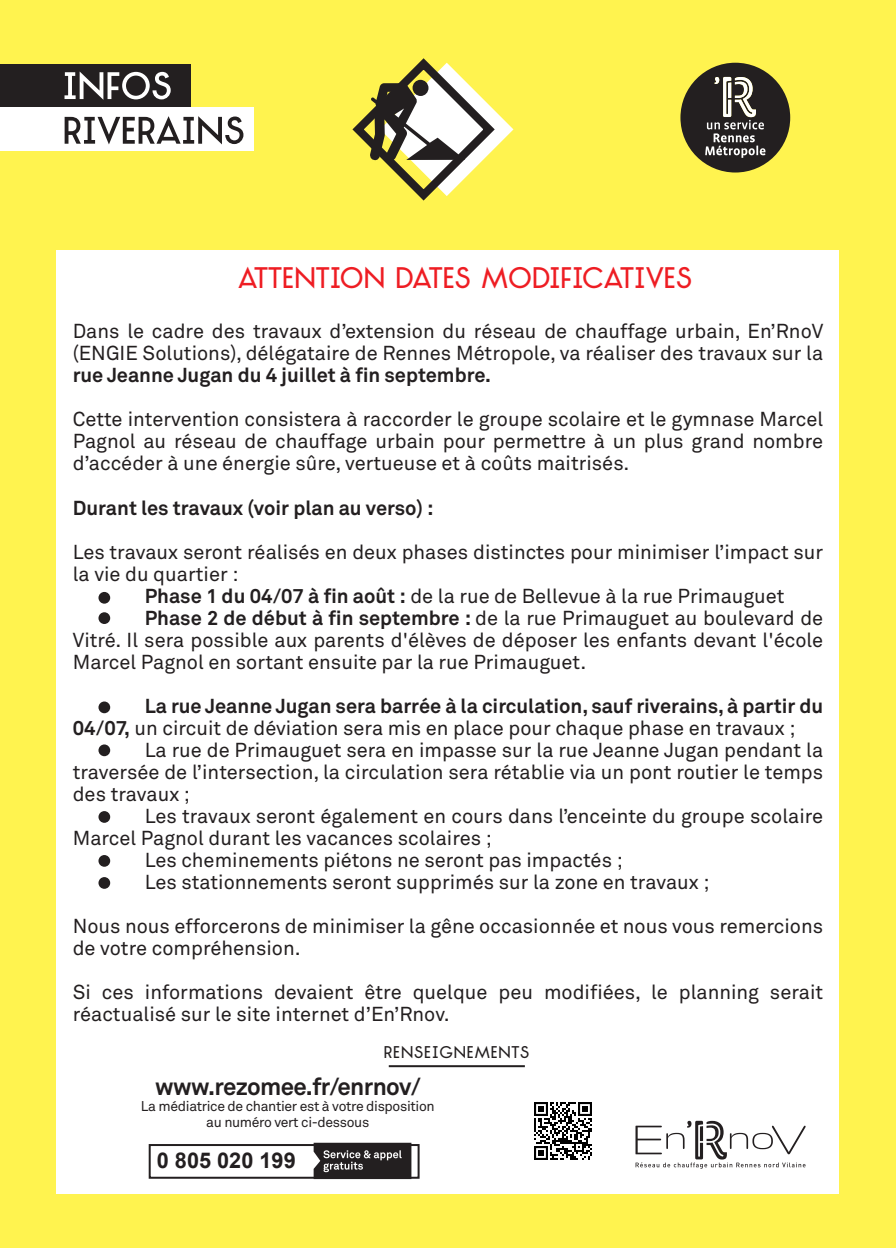
<style>
.page{position:relative;width:896px;height:1248px;background:#fff}
.page>*{position:absolute;margin:0;border:0;box-sizing:border-box;transform-origin:0 0}
.t1{font:28px "TJ Evolette A";color:#ee1d23}
.t2{font:700 24px "Akkurat";letter-spacing:-.025em;color:#231f20}
.t3{font:700 21.8px "Arial";color:#231f20}
.t4{font:20px/22px "Akkurat";color:#231f20}
.t5{font:700 20px/22px "Akkurat";color:#231f20}
.t6{font:16px "TJ Evolette A";letter-spacing:.05em;color:#231f20}
.t7{font:14px/16px "Akkurat";letter-spacing:-.025em;color:#231f20;text-align:center}
.s1{font-weight:700}
.s2{font-weight:400}
</style>
<div class="page">
<div style="left:0;top:0;width:896px;height:1247px;background:#fff34f"></div>
<div style="left:57px;top:250px;width:782px;height:943px;background:#fff"></div>
<svg style="left:680px;top:63px;width:110px;height:109px"></svg>
<div style="left:0;top:64px;width:190px;height:43px;background:#231f20"></div>
<div style="left:0;top:107px;width:253px;height:44px;background:#fff"></div>
<svg style="left:65px;top:71px;width:106px;height:29px"></svg>
<svg style="left:65px;top:116px;width:178px;height:28px"></svg>
<svg style="left:635px;top:1120px;width:170px;height:48px"></svg>
<svg style="left:352px;top:58px;width:161px;height:143px"></svg>
<hr style="left:389px;top:1065px;width:136px;height:2px;background:#231f20">
<div style="left:149px;top:1143px;width:270px;height:35px;background:#fff;border:2px solid #231f20"></div>
<svg style="left:314px;top:1142px;width:97px;height:36px;background:#413e3f"></svg>
<div style="left:98px;top:592px;width:12px;height:11px;background:#231f20;border-radius:50%"></div>
<div style="left:98px;top:612px;width:12px;height:12px;background:#231f20;border-radius:50%"></div>
<div style="left:98px;top:701px;width:12px;height:12px;background:#231f20;border-radius:50%"></div>
<div style="left:98px;top:744px;width:12px;height:12px;background:#231f20;border-radius:50%"></div>
<div style="left:98px;top:811px;width:12px;height:11px;background:#231f20;border-radius:50%"></div>
<div style="left:98px;top:855px;width:12px;height:11px;background:#231f20;border-radius:50%"></div>
<div style="left:98px;top:877px;width:12px;height:11px;background:#231f20;border-radius:50%"></div>
<img style="left:534px;top:1102px;width:58px;height:58px">
<h1 class="t1" style="left:238px;top:261px;width:456px">ATTENTION DATES MODIFICATIVES</h1>
<p class="t4" style="left:73px;top:321px;width:752px">Dans le cadre des travaux d’extension du réseau de chauffage urbain, En’RnoV (ENGIE Solutions), délégataire de Rennes Métropole, va réaliser des travaux sur la</p>
<p class="t5" style="left:73px;top:364px;width:420px">rue Jeanne Jugan du 4 juillet à fin septembre.</p>
<p class="t4" style="left:73px;top:409px;width:752px;text-align:justify">Cette intervention consistera à raccorder le groupe scolaire et le gymnase Marcel Pagnol au réseau de chauffage urbain pour permettre à un plus grand nombre d’accéder à une énergie sûre, vertueuse et à coûts maitrisés.</p>
<p class="t5" style="left:73px;top:496px;width:362px">Durant les travaux (voir plan au verso) :</p>
<p class="t4" style="left:73px;top:541px;width:752px">Les travaux seront réalisés en deux phases distinctes pour minimiser l’impact sur</p>
<p class="t4" style="left:73px;top:563px;width:167px">la vie du quartier :</p>
<p class="t4" style="left:145px;top:585px;width:641px"><span class="s1">Phase 1 du 04/07 à fin août :</span> de la rue de Bellevue à la rue Primauguet</p>
<p class="t4" style="left:145px;top:607px;width:680px"><span class="s1">Phase 2 de début à fin septembre :</span> de la rue Primauguet au boulevard de</p>
<p class="t4" style="left:73px;top:629px;width:752px">Vitré. Il sera possible aux parents d'élèves de déposer les enfants devant l'école</p>
<p class="t4" style="left:73px;top:651px;width:515px">Marcel Pagnol en sortant ensuite par la rue Primauguet.</p>
<p class="t5" style="left:73px;top:694px;width:752px;text-indent:72px">La rue Jeanne Jugan sera barrée à la circulation, sauf riverains, à partir du<br>04/07, <span class="s2">un circuit de déviation sera mis en place pour chaque phase en travaux ;</span></p>
<p class="t4" style="left:73px;top:739px;width:752px;text-align:justify;text-indent:72px">La rue de Primauguet sera en impasse sur la rue Jeanne Jugan pendant la traversée de l’intersection, la circulation sera rétablie via un pont routier le temps des travaux ;</p>
<p class="t4" style="left:145px;top:805px;width:680px">Les travaux seront également en cours dans l’enceinte du groupe scolaire</p>
<p class="t4" style="left:73px;top:827px;width:421px">Marcel Pagnol durant les vacances scolaires ;</p>
<p class="t4" style="left:145px;top:849px;width:479px">Les cheminements piétons ne seront pas impactés ;</p>
<p class="t4" style="left:145px;top:871px;width:566px">Les stationnements seront supprimés sur la zone en travaux ;</p>
<p class="t4" style="left:73px;top:915px;width:752px">Nous nous efforcerons de minimiser la gêne occasionnée et nous vous remercions de votre compréhension.</p>
<p class="t4" style="left:73px;top:981px;width:752px">Si ces informations devaient être quelque peu modifiées, le planning serait réactualisé sur le site internet d’En’Rnov.</p>
<p class="t6" style="left:384px;top:1042px;width:147px">RENSEIGNEMENTS</p>
<p class="t2" style="left:155px;top:1070px;width:267px">www.rezomee.fr/enrnov/</p>
<p class="t7" style="left:141px;top:1097px;width:295px">La médiatrice de chantier est à votre disposition au numéro vert ci-dessous</p>
<p class="t3" style="left:157px;top:1144px;width:140px">0 805 020 199</p>
</div>
